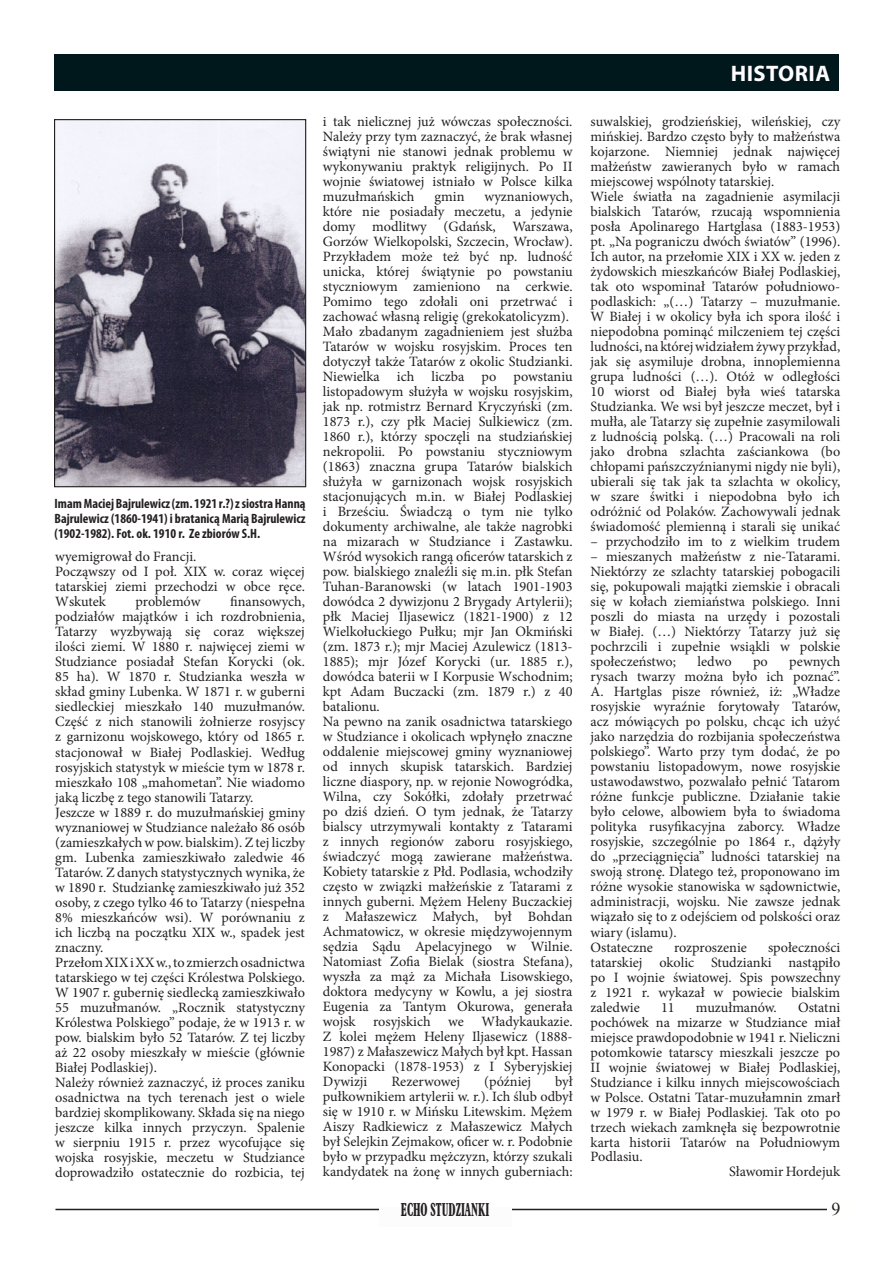
<style>
.page{position:relative;width:893px;height:1263px;background:#fff}
.page>*{position:absolute;margin:0;border:0;box-sizing:border-box;transform-origin:0 0}
.t1{font:700 22.5px "Myriad Pro";letter-spacing:.02em;color:#fffdff}
.t2{font:700 condensed 18px "Aldine 721 BT";color:#231f20;scale:.67 1}
.t3{font:18px "Times New Roman";color:#231f20}
.t4{font:14.25px/15px "Minion Pro";color:#231f20}
.t5{font:700 condensed 13.5px/15px "Myriad Pro";color:#231f20;text-align:justify}
</style>
<div class="page">
<hr style="left:55px;top:1209px;width:787px;height:1px;background:#231f20">
<div style="left:379px;top:1206px;width:132px;height:20px;background:#fcfcfc"></div>
<div style="left:827px;top:1202px;width:29px;height:17px;background:#fffffe"></div>
<div style="left:54px;top:54px;width:785px;height:37px;background:#00171b"></div>
<img style="left:56px;top:121px;width:248px;height:364px">
<div style="left:54px;top:119px;width:252px;height:368px;border:1px solid #231f20"></div>
<p class="t5" style="left:55px;top:496px;width:252px">Imam Maciej Bajrulewicz (zm. 1921 r.?) z siostra Hanną Bajrulewicz (1860-1941) i bratanicą Marią Bajrulewicz (1902-1982). Fot. ok. 1910 r. Ze zbiorów S.H.</p>
<p class="t4" style="left:55px;top:549px;width:251px">wyemigrował do Francji.<br>Począwszy od I poł. XIX w. coraz więcej tatarskiej ziemi przechodzi w obce ręce.<br>Wskutek</p>
<p class="t4" style="left:55px;top:594px;width:251px;text-indent:175px">finansowych, podziałów majątków i ich rozdrobnienia, Tatarzy wyzbywają się coraz większej ilości ziemi. W 1880 r. najwięcej ziemi w Studziance posiadał Stefan Korycki (ok.<br>85 ha). W 1870 r. Studzianka weszła w skład gminy Lubenka. W 1871 r. w guberni siedleckiej mieszkało 140 muzułmanów.<br>Część z nich stanowili żołnierze rosyjscy z garnizonu wojskowego, który od 1865 r. stacjonował w Białej Podlaskiej. Według rosyjskich statystyk w mieście tym w 1878 r. mieszkało 108 „mahometan”. Nie wiadomo jaką liczbę z tego stanowili Tatarzy.<br>Jeszcze w 1889 r. do muzułmańskiej gminy wyznaniowej w Studziance należało 86 osób (zamieszkałych w pow. bialskim). Z tej liczby gm. Lubenka zamieszkiwało zaledwie 46<br>Tatarów. Z danych statystycznych wynika, że w 1890 r. Studziankę zamieszkiwało już 352 osoby, z czego tylko 46 to Tatarzy (niespełna 8% mieszkańców wsi). W porównaniu z ich liczbą na początku XIX w., spadek jest znaczny.<br>Przełom XIX i XX w., to zmierzch osadnictwa tatarskiego w tej części Królestwa Polskiego.<br>W 1907 r. gubernię siedlecką zamieszkiwało 55 muzułmanów. „Rocznik statystyczny Królestwa Polskiego” podaje, że w 1913 r. w pow. bialskim było 52 Tatarów. Z tej liczby aż 22 osoby mieszkały w mieście (głównie Białej Podlaskiej).<br>Należy również zaznaczyć, iż proces zaniku osadnictwa na tych terenach jest o wiele bardziej skomplikowany. Składa się na niego jeszcze kilka innych przyczyn. Spalenie w sierpniu 1915 r. przez wycofujące się wojska rosyjskie, meczetu w Studziance doprowadziło ostatecznie do rozbicia, tej</p>
<p class="t4" style="left:136px;top:594px;width:66px">problemów</p>
<p class="t4" style="left:323px;top:114px;width:251px;text-align:justify">i tak nielicznej już wówczas społeczności.<br>Należy przy tym zaznaczyć, że brak własnej świątyni nie stanowi jednak problemu w wykonywaniu praktyk religijnych. Po II wojnie światowej istniało w Polsce kilka muzułmańskich</p>
<p class="t4" style="left:323px;top:189px;width:251px;text-indent:161px">wyznaniowych, które nie posiadały meczetu, a jedynie domy modlitwy (Gdańsk, Warszawa, Gorzów Wielkopolski, Szczecin, Wrocław).<br>Przykładem może też być np. ludność unicka, której świątynie po powstaniu styczniowym zamieniono na cerkwie.<br>Pomimo tego zdołali oni przetrwać i zachować własną religię (grekokatolicyzm).<br>Mało zbadanym zagadnieniem jest służba Tatarów w wojsku rosyjskim. Proces ten dotyczył także Tatarów z okolic Studzianki.<br>Niewielka ich liczba po powstaniu listopadowym służyła w wojsku rosyjskim, jak np. rotmistrz Bernard Kryczyński (zm.<br>1873 r.), czy płk Maciej Sulkiewicz (zm.<br>1860 r.), którzy spoczęli na studziańskiej nekropolii. Po powstaniu styczniowym (1863) znaczna grupa Tatarów bialskich służyła w garnizonach wojsk rosyjskich stacjonujących m.in. w Białej Podlaskiej i Brześciu. Świadczą o tym nie tylko dokumenty archiwalne, ale także nagrobki na mizarach w Studziance i Zastawku.<br>Wśród wysokich rangą oficerów tatarskich z pow. bialskiego znaleźli się m.in. płk Stefan Tuhan-Baranowski (w latach 1901-1903 dowódca 2 dywizjonu 2 Brygady Artylerii); płk Maciej Iljasewicz (1821-1900) z 12<br>Wielkołuckiego Pułku; mjr Jan Okmiński (zm. 1873 r.); mjr Maciej Azulewicz (1813- 1885); mjr Józef Korycki (ur. 1885 r.), dowódca baterii w I Korpusie Wschodnim; kpt Adam Buczacki (zm. 1879 r.) z 40 batalionu.<br>Na pewno na zanik osadnictwa tatarskiego w Studziance i okolicach wpłynęło znaczne oddalenie miejscowej gminy wyznaniowej od innych skupisk tatarskich. Bardziej liczne diaspory, np. w rejonie Nowogródka, Wilna, czy Sokółki, zdołały przetrwać po dziś dzień. O tym jednak, że Tatarzy bialscy utrzymywali kontakty z Tatarami z innych regionów zaboru rosyjskiego, świadczyć mogą zawierane małżeństwa.<br>Kobiety tatarskie z Płd. Podlasia, wchodziły często w związki małżeńskie z Tatarami z innych guberni. Mężem Heleny Buczackiej z Małaszewicz Małych, był Bohdan Achmatowicz, w okresie międzywojennym sędzia Sądu Apelacyjnego w Wilnie.<br>Natomiast Zofia Bielak (siostra Stefana), wyszła za mąż za Michała Lisowskiego, doktora medycyny w Kowlu, a jej siostra Eugenia za Tantym Okurowa, generała wojsk rosyjskich we Władykaukazie.<br>Z kolei mężem Heleny Iljasewicz (1888- 1987) z Małaszewicz Małych był kpt. Hassan Konopacki (1878-1953) z I Syberyjskiej Dywizji</p>
<p class="t4" style="left:434px;top:189px;width:32px">gmin</p>
<p class="t4" style="left:323px;top:1074px;width:251px;text-align:justify;text-indent:232px">był pułkownikiem artylerii w. r.). Ich ślub odbył się w 1910 r. w Mińsku Litewskim. Mężem Aiszy Radkiewicz z Małaszewicz Małych był Selejkin Zejmakow, oficer w. r. Podobnie było w przypadku mężczyzn, którzy szukali kandydatek na żonę w innych guberniach:</p>
<p class="t4" style="left:391px;top:1074px;width:70px">Rezerwowej</p>
<p class="t4" style="left:484px;top:1074px;width:49px">(później</p>
<h1 class="t1" style="left:731px;top:59px;width:101px">HISTORIA</h1>
<p class="t4" style="left:591px;top:114px;width:251px">suwalskiej, grodzieńskiej, wileńskiej, czy mińskiej. Bardzo często były to małżeństwa kojarzone. Niemniej jednak najwięcej małżeństw zawieranych było w ramach miejscowej wspólnoty tatarskiej.<br>Wiele światła na zagadnienie asymilacji bialskich Tatarów, rzucają wspomnienia posła Apolinarego Hartglasa (1883-1953) pt. „Na pograniczu dwóch światów” (1996).<br>Ich autor, na przełomie XIX i XX w. jeden z żydowskich mieszkańców Białej Podlaskiej, tak oto wspominał Tatarów południowo&shy;podlaskich: „(…) Tatarzy – muzułmanie.<br>W Białej i w okolicy była ich spora ilość i niepodobna pominąć milczeniem tej części ludności, na której widziałem żywy przykład, jak się asymiluje drobna, innoplemienna grupa ludności (…). Otóż w odległości 10 wiorst od Białej była wieś tatarska Studzianka. We wsi był jeszcze meczet, był i mułła, ale Tatarzy się zupełnie zasymilowali z ludnością polską. (…) Pracowali na roli jako drobna szlachta zaściankowa (bo chłopami pańszczyźnianymi nigdy nie byli), ubierali się tak jak ta szlachta w okolicy, w szare świtki i niepodobna było ich odróżnić od Polaków. Zachowywali jednak świadomość plemienną i starali się unikać</p>
<p class="t4" style="left:591px;top:534px;width:251px">– przychodziło im to z wielkim trudem</p>
<p class="t4" style="left:591px;top:549px;width:251px;text-align:justify">– mieszanych małżeństw z nie-Tatarami.<br>Niektórzy ze szlachty tatarskiej pobogacili się, pokupowali majątki ziemskie i obracali się w kołach ziemiaństwa polskiego. Inni poszli do miasta na urzędy i pozostali w Białej. (…) Niektórzy Tatarzy już się pochrzcili i zupełnie wsiąkli w polskie społeczeństwo;</p>
<p class="t4" style="left:591px;top:654px;width:251px;text-indent:199px">pewnych rysach twarzy można było ich poznać”.<br>A. Hartglas pisze również, iż: „Władze rosyjskie wyraźnie forytowały Tatarów, acz mówiących po polsku, chcąc ich użyć jako narzędzia do rozbijania społeczeństwa polskiego”. Warto przy tym dodać, że po powstaniu listopadowym, nowe rosyjskie ustawodawstwo, pozwalało pełnić Tatarom różne funkcje publiczne. Działanie takie było celowe, albowiem była to świadoma polityka rusyfikacyjna zaborcy. Władze rosyjskie, szczególnie po 1864 r., dążyły do „przeciągnięcia” ludności tatarskiej na swoją stronę. Dlatego też, proponowano im różne wysokie stanowiska w sądownictwie, administracji, wojsku. Nie zawsze jednak wiązało się to z odejściem od polskości oraz wiary (islamu).<br>Ostateczne</p>
<p class="t4" style="left:697px;top:654px;width:36px">ledwo</p>
<p class="t4" style="left:753px;top:654px;width:16px">po</p>
<p class="t4" style="left:591px;top:939px;width:251px;text-align:justify;text-indent:177px">społeczności tatarskiej okolic Studzianki nastąpiło po I wojnie światowej. Spis powszechny z 1921 r. wykazał w powiecie bialskim zaledwie</p>
<p class="t4" style="left:674px;top:939px;width:74px">rozproszenie</p>
<p class="t4" style="left:661px;top:999px;width:15px">11</p>
<p class="t4" style="left:696px;top:999px;width:82px">muzułmanów.</p>
<p class="t4" style="left:798px;top:999px;width:44px">Ostatni</p>
<p class="t4" style="left:591px;top:1014px;width:251px">pochówek na mizarze w Studziance miał</p>
<p class="t4" style="left:591px;top:1029px;width:251px">miejsce prawdopodobnie w 1941 r. Nieliczni</p>
<p class="t4" style="left:591px;top:1044px;width:251px">potomkowie tatarscy mieszkali jeszcze po</p>
<p class="t4" style="left:591px;top:1059px;width:251px">II wojnie światowej w Białej Podlaskiej,</p>
<p class="t4" style="left:591px;top:1074px;width:251px">Studziance i kilku innych miejscowościach</p>
<p class="t4" style="left:591px;top:1089px;width:251px">w Polsce. Ostatni Tatar-muzułamnin zmarł</p>
<p class="t4" style="left:591px;top:1104px;width:251px">w 1979 r. w Białej Podlaskiej. Tak oto po</p>
<p class="t4" style="left:591px;top:1119px;width:251px">trzech wiekach zamknęła się bezpowrotnie</p>
<p class="t4" style="left:591px;top:1134px;width:251px">karta historii Tatarów na Południowym</p>
<p class="t4" style="left:591px;top:1149px;width:54px">Podlasiu.</p>
<p class="t4" style="left:729px;top:1164px;width:113px">Sławomir Hordejuk</p>
<p class="t2" style="left:401px;top:1197px;width:133px">ECHO STUDZIANKI</p>
<p class="t3" style="left:832px;top:1196px;width:10px">9</p>
</div>
